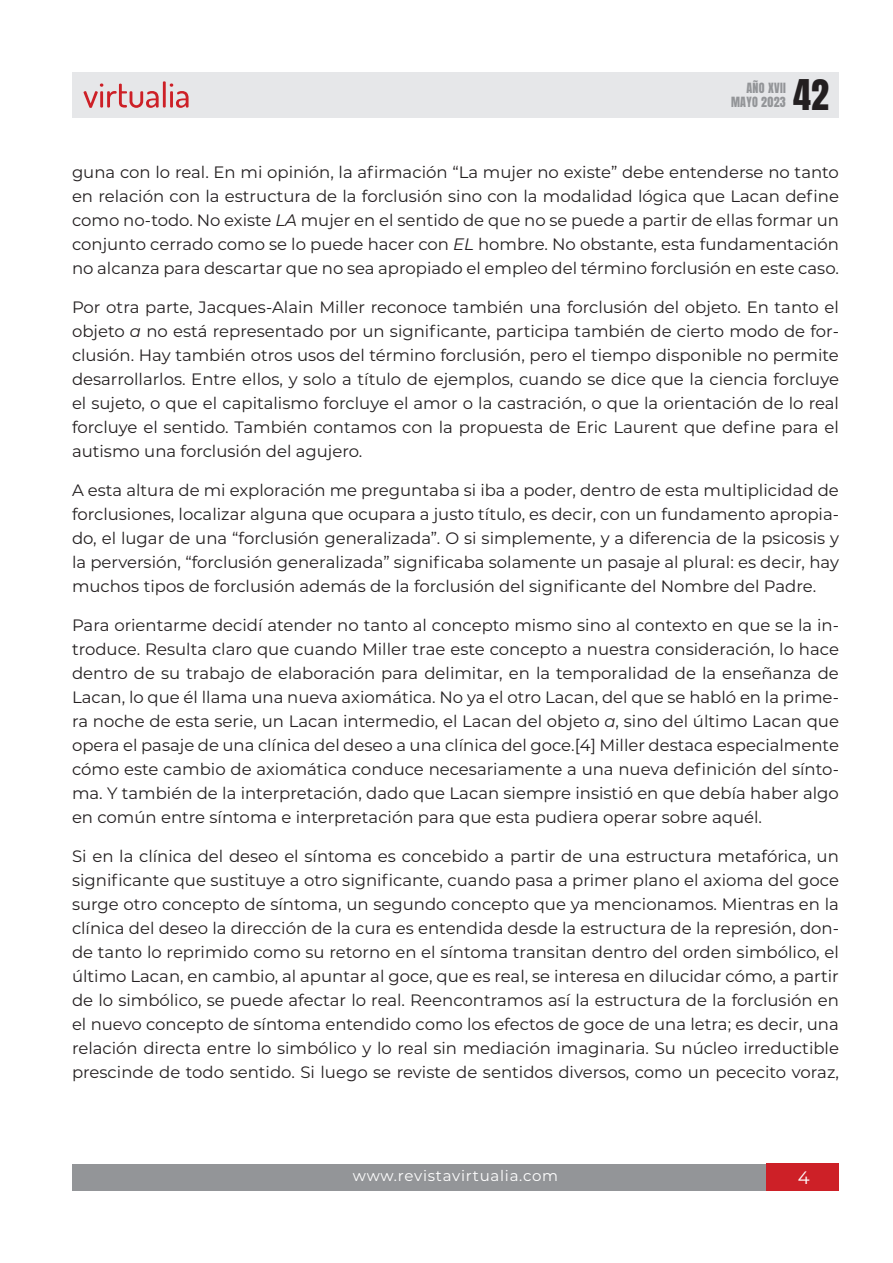
<style>
.page{position:relative;width:893px;height:1263px;background:#fff}
.page>*{position:absolute;margin:0;border:0;box-sizing:border-box;transform-origin:0 0}
.t1{font:36px "Anton";color:#231f20}
.t2{font:18px "Montserrat";color:#fff}
.Parrafo{font:16.5px/24px "Montserrat";color:#231f20;text-align:justify}
.t3{font:15px "Montserrat";letter-spacing:.05em;color:#fff}
.t4{font:12px/14.4px "Anton";letter-spacing:.025em;color:#939598;text-align:right}
.s1{font-style:italic}
</style>
<div class="page">
<div style="left:72px;top:1164px;width:750px;height:27px;background:#939598"></div>
<div style="left:767px;top:1164px;width:72px;height:27px;background:#cd2027"></div>
<div style="left:72px;top:72px;width:767px;height:45px;background:#e6e7e9"></div>
<svg style="left:84px;top:81px;width:105px;height:27px"></svg>
<p class="t4" style="left:731px;top:82px;width:56px">AÑO XVII<br>MAYO 2023</p>
<h1 class="t1" style="left:793px;top:76px;width:37px">42</h1>
<p class="Parrafo" style="left:72px;top:159px;width:768px">guna con lo real. En mi opinión, la afirmación “La mujer no existe” debe entenderse no tanto en relación con la estructura de la forclusión sino con la modalidad lógica que Lacan define como no-todo. No existe <span class="s1">LA</span> mujer en el sentido de que no se puede a partir de ellas formar un conjunto cerrado como se lo puede hacer con <span class="s1">EL</span> hombre. No obstante, esta fundamentación no alcanza para descartar que no sea apropiado el empleo del término forclusión en este caso.</p>
<p class="Parrafo" style="left:72px;top:294px;width:768px">Por otra parte, Jacques-Alain Miller reconoce también una forclusión del objeto. En tanto el objeto <span class="s1">a</span> no está representado por un significante, participa también de cierto modo de for&shy;clusión. Hay también otros usos del término forclusión, pero el tiempo disponible no permite desarrollarlos. Entre ellos, y solo a título de ejemplos, cuando se dice que la ciencia forcluye el sujeto, o que el capitalismo forcluye el amor o la castración, o que la orientación de lo real forcluye el sentido. También contamos con la propuesta de Eric Laurent que define para el autismo una forclusión del agujero.</p>
<p class="Parrafo" style="left:72px;top:477px;width:769px">A esta altura de mi exploración me preguntaba si iba a poder, dentro de esta multiplicidad de forclusiones, localizar alguna que ocupara a justo título, es decir, con un fundamento apropia&shy;do, el lugar de una “forclusión generalizada”. O si simplemente, y a diferencia de la psicosis y la perversión, “forclusión generalizada” significaba solamente un pasaje al plural: es decir, hay muchos tipos de forclusión además de la forclusión del significante del Nombre del Padre.</p>
<p class="Parrafo" style="left:72px;top:612px;width:768px">Para orientarme decidí atender no tanto al concepto mismo sino al contexto en que se la in&shy;troduce. Resulta claro que cuando Miller trae este concepto a nuestra consideración, lo hace dentro de su trabajo de elaboración para delimitar, en la temporalidad de la enseñanza de Lacan, lo que él llama una nueva axiomática. No ya el otro Lacan, del que se habló en la prime&shy;ra noche de esta serie, un Lacan intermedio, el Lacan del objeto <span class="s1">a</span>, sino del último Lacan que opera el pasaje de una clínica del deseo a una clínica del goce.[4] Miller destaca especialmente cómo este cambio de axiomática conduce necesariamente a una nueva definición del sínto&shy;ma. Y también de la interpretación, dado que Lacan siempre insistió en que debía haber algo en común entre síntoma e interpretación para que esta pudiera operar sobre aquél.</p>
<p class="Parrafo" style="left:72px;top:843px;width:768px">Si en la clínica del deseo el síntoma es concebido a partir de una estructura metafórica, un significante que sustituye a otro significante, cuando pasa a primer plano el axioma del goce surge otro concepto de síntoma, un segundo concepto que ya mencionamos. Mientras en la clínica del deseo la dirección de la cura es entendida desde la estructura de la represión, don&shy;de tanto lo reprimido como su retorno en el síntoma transitan dentro del orden simbólico, el último Lacan, en cambio, al apuntar al goce, que es real, se interesa en dilucidar cómo, a partir de lo simbólico, se puede afectar lo real. Reencontramos así la estructura de la forclusión en el nuevo concepto de síntoma entendido como los efectos de goce de una letra; es decir, una relación directa entre lo simbólico y lo real sin mediación imaginaria. Su núcleo irreductible prescinde de todo sentido. Si luego se reviste de sentidos diversos, como un pececito voraz,</p>
<p class="t3" style="left:353px;top:1165px;width:207px">www.revistavirtualia.com</p>
<p class="t2" style="left:798px;top:1165px;width:13px">4</p>
</div>
